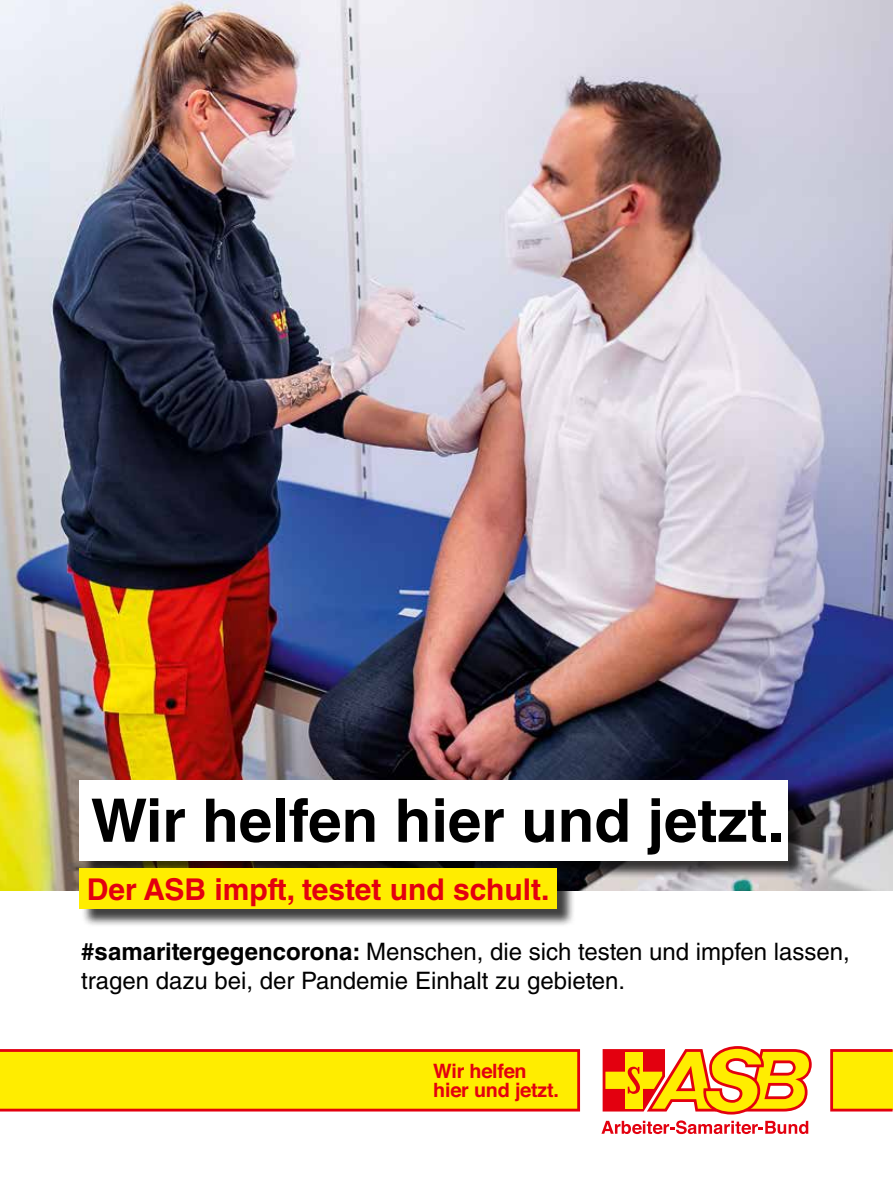
<style>
.page{position:relative;width:893px;height:1183px;background:#fff}
.page>*{position:absolute;margin:0;border:0;box-sizing:border-box;transform-origin:0 0}
.t1{font:700 60px "Helvetica LT Std";color:#000}
.t2{font:700 30px "Helvetica LT Std";color:#e3000f}
.t3{font:24px/28.8px "Helvetica LT Std";color:#000}
.t4{font:700 19.8px/19.8px "Helvetica";letter-spacing:-.01em;color:#e3000f}
.s1{font-weight:700}
</style>
<div class="page">
<img style="left:0;top:0;width:893px;height:891px">
<svg style="left:601px;top:1120px;width:207px;height:13px"></svg>
<svg style="left:603px;top:1046px;width:209px;height:68px"></svg>
<svg style="left:0;top:1049px;width:580px;height:62px"></svg>
<svg style="left:830px;top:1049px;width:63px;height:62px"></svg>
<div style="left:81px;top:781px;width:725px;height:98px;background:#000;opacity:.75"></div>
<div style="left:79px;top:779px;width:708px;height:81px;background:#fff"></div>
<div style="left:81px;top:870px;width:494px;height:57px;background:#000;opacity:.75"></div>
<div style="left:79px;top:868px;width:477px;height:40px;background:#ffed00"></div>
<h1 class="t1" style="left:91px;top:783px;width:695px">Wir helfen hier und jetzt.</h1>
<p class="t2" style="left:87px;top:870px;width:464px">Der ASB impft, testet und schult.</p>
<p class="t3" style="left:81px;top:936px;width:770px"><span class="s1">#samaritergegencorona:</span> Menschen, die sich testen und impfen lassen, tragen dazu bei, der Pandemie Einhalt zu gebieten.</p>
<p class="t4" style="left:433px;top:1060px;width:127px">Wir helfen hier und jetzt.</p>
</div>
